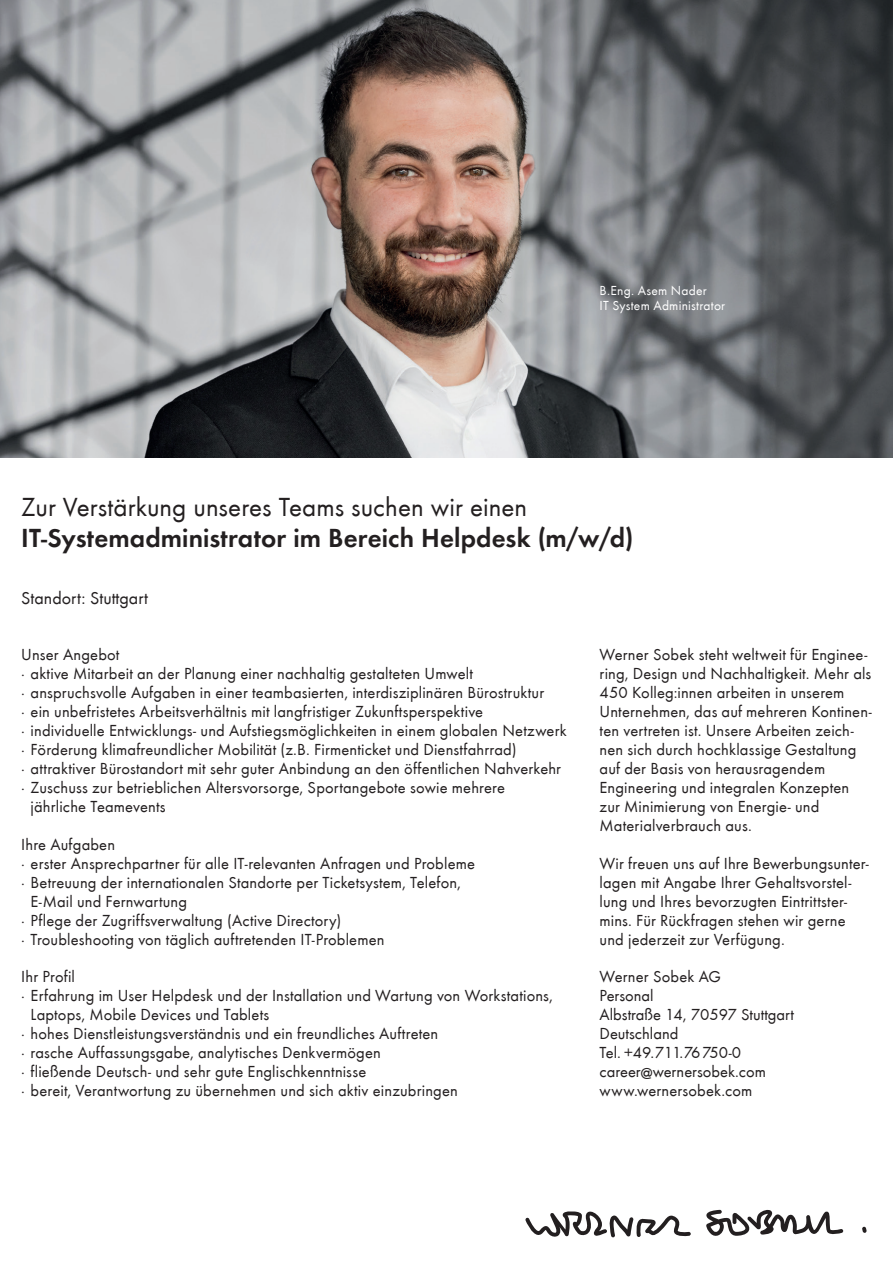
<style>
.page{position:relative;width:893px;height:1263px;background:#fff}
.page>*{position:absolute;margin:0;border:0;box-sizing:border-box;transform-origin:0 0}
.t1{font:27px "Futura T Dem";letter-spacing:.005em;color:#231f20}
.t2{font:27px "Futura T Boo";color:#231f20}
.t3{font:18px "Futura T Boo";color:#231f20}
.t4{font:16.5px/18.9px "Futura T Boo";letter-spacing:.01em;color:#231f20}
.t5{font:13.5px/15.5px "Futura T Boo";letter-spacing:.02em;color:#fff}
</style>
<div class="page">
<img style="left:0;top:0;width:893px;height:458px">
<svg style="left:862px;top:1226px;width:4px;height:7px"></svg>
<svg style="left:525px;top:1211px;width:166px;height:26px"></svg>
<svg style="left:706px;top:1209px;width:137px;height:27px"></svg>
<p class="t5" style="left:600px;top:283px;width:127px">B.Eng. Asem Nader<br>IT System Administrator</p>
<h1 class="t2" style="left:21px;top:491px;width:507px">Zur Verstärkung unseres Teams suchen wir einen</h1>
<h1 class="t1" style="left:21px;top:522px;width:614px">IT-Systemadministrator im Bereich Helpdesk (m/w/d)</h1>
<p class="t3" style="left:21px;top:588px;width:128px">Standort: Stuttgart</p>
<p class="t4" style="left:21px;top:645px;width:100px">Unser Angebot</p>
<p class="t4" style="left:21px;top:664px;width:453px">∙ aktive Mitarbeit an der Planung einer nachhaltig gestalteten Umwelt</p>
<p class="t4" style="left:21px;top:683px;width:524px">∙ anspruchsvolle Aufgaben in einer teambasierten, interdisziplinären Bürostruktur</p>
<p class="t4" style="left:21px;top:702px;width:463px">∙ ein unbefristetes Arbeitsverhältnis mit langfristiger Zukunftsperspektive</p>
<p class="t4" style="left:21px;top:721px;width:547px">∙ individuelle Entwicklungs- und Aufstiegsmöglichkeiten in einem globalen Netzwerk</p>
<p class="t4" style="left:21px;top:740px;width:497px">∙ Förderung klimafreundlicher Mobilität (z.B. Firmenticket und Dienstfahrrad)</p>
<p class="t4" style="left:21px;top:759px;width:541px">∙ attraktiver Bürostandort mit sehr guter Anbindung an den öffentlichen Nahverkehr</p>
<p class="t4" style="left:21px;top:778px;width:485px">∙ Zuschuss zur betrieblichen Altersvorsorge, Sportangebote sowie mehrere</p>
<p class="t4" style="left:31px;top:797px;width:137px">jährliche Teamevents</p>
<p class="t4" style="left:21px;top:835px;width:95px">Ihre Aufgaben</p>
<p class="t4" style="left:21px;top:854px;width:455px">∙ erster Ansprechpartner für alle IT-relevanten Anfragen und Probleme</p>
<p class="t4" style="left:21px;top:873px;width:441px">∙ Betreuung der internationalen Standorte per Ticketsystem, Telefon,</p>
<p class="t4" style="left:31px;top:892px;width:158px">E-Mail und Fernwartung</p>
<p class="t4" style="left:21px;top:911px;width:322px">∙ Pflege der Zugriffsverwaltung (Active Directory)</p>
<p class="t4" style="left:21px;top:930px;width:365px">∙ Troubleshooting von täglich auftretenden IT-Problemen</p>
<p class="t4" style="left:21px;top:968px;width:55px">Ihr Profil</p>
<p class="t4" style="left:21px;top:987px;width:533px">∙ Erfahrung im User Helpdesk und der Installation und Wartung von Workstations,</p>
<p class="t4" style="left:31px;top:1005px;width:240px">Laptops, Mobile Devices und Tablets</p>
<p class="t4" style="left:21px;top:1024px;width:419px">∙ hohes Dienstleistungsverständnis und ein freundliches Auftreten</p>
<p class="t4" style="left:21px;top:1043px;width:361px">∙ rasche Auffassungsgabe, analytisches Denkvermögen</p>
<p class="t4" style="left:21px;top:1062px;width:347px">∙ fließende Deutsch- und sehr gute Englischkenntnisse</p>
<p class="t4" style="left:21px;top:1081px;width:438px">∙ bereit, Verantwortung zu übernehmen und sich aktiv einzubringen</p>
<p class="t4" style="left:600px;top:645px;width:274px">Werner Sobek steht weltweit für Enginee&shy;ring, Design und Nachhaltigkeit. Mehr als 450 Kolleg:innen arbeiten in unserem Unternehmen, das auf mehreren Kontinen&shy;ten vertreten ist. Unsere Arbeiten zeich&shy;nen sich durch hochklassige Gestaltung auf der Basis von herausragendem Engineering und integralen Konzepten zur Minimierung von Energie- und Materialverbrauch aus.</p>
<p class="t4" style="left:600px;top:854px;width:271px">Wir freuen uns auf Ihre Bewerbungsunter&shy;lagen mit Angabe Ihrer Gehaltsvorstel&shy;lung und Ihres bevorzugten Eintrittster&shy;mins. Für Rückfragen stehen wir gerne und jederzeit zur Verfügung.</p>
<p class="t4" style="left:600px;top:968px;width:196px">Werner Sobek AG<br>Personal<br>Albstraße 14, 70597 Stuttgart<br>Deutschland<br>Tel. +49.711.76750-0 career@wernersobek.com www.wernersobek.com</p>
</div>
